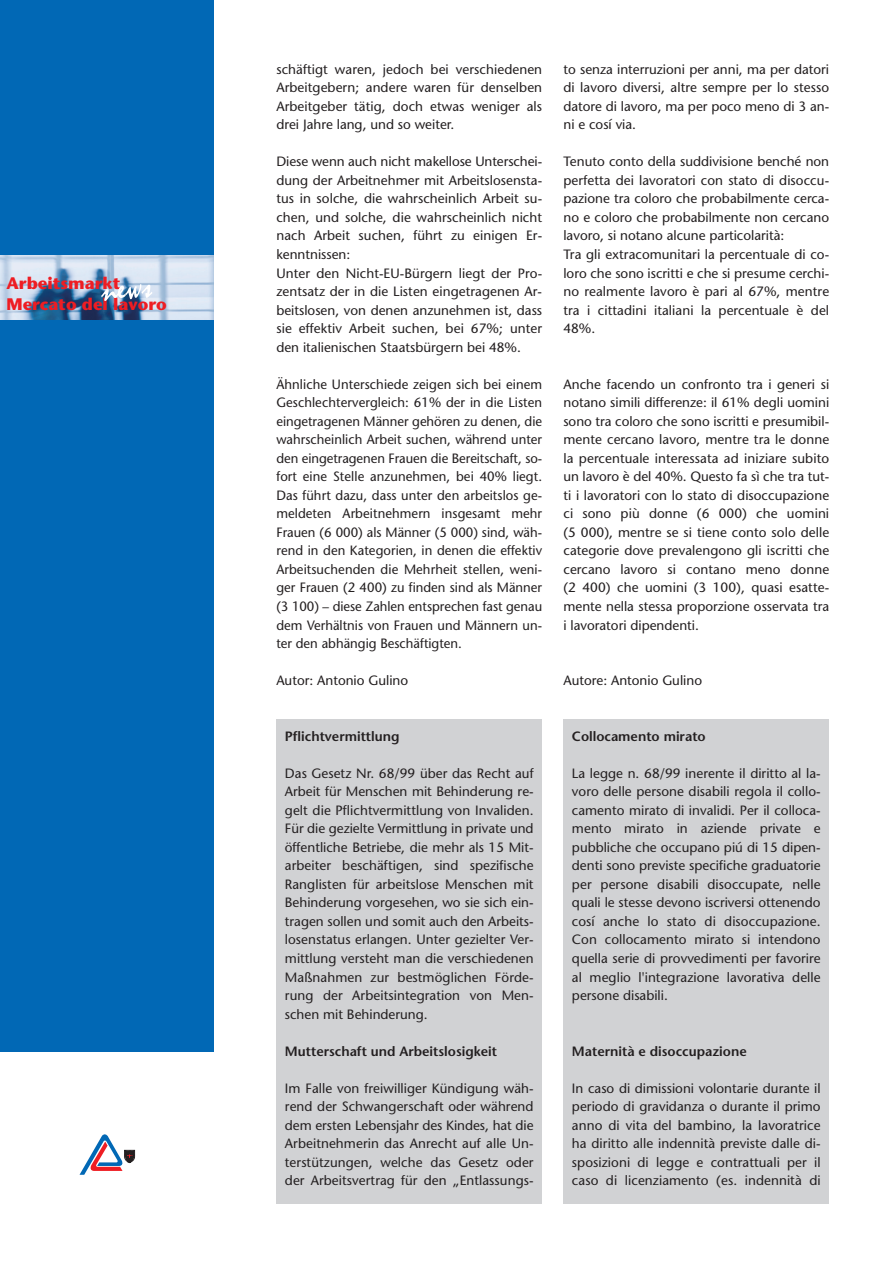
<style>
.page{position:relative;width:893px;height:1263px;background:#fff}
.page>*{position:absolute;margin:0;border:0;box-sizing:border-box;transform-origin:0 0}
.t1{font:700 16.8px/20.4px "Stone Sans";color:#ee1d23}
.t2{font:13.5px/18.5px "Stone Sans";color:#231f20;text-align:justify}
.t3{font:600 13.5px "Stone Sans";color:#231f20}
</style>
<div class="page">
<div style="left:276px;top:719px;width:266px;height:484px;background:#d1d2d4"></div>
<div style="left:563px;top:719px;width:266px;height:484px;background:#d1d2d4"></div>
<div style="left:0;top:0;width:213px;height:1051px;background:#0168b5"></div>
<img style="left:0;top:256px;width:213px;height:64px">
<svg style="left:80px;top:1134px;width:55px;height:41px"></svg>
<svg style="left:101px;top:284px;width:52px;height:17px"></svg>
<p class="t1" style="left:7px;top:275px;width:162px">Arbeitsmarkt<br>Mercato del lavoro</p>
<p class="t2" style="left:276px;top:61px;width:267px">schäftigt waren, jedoch bei verschiedenen Arbeitgebern; andere waren für denselben Arbeitgeber tätig, doch etwas weniger als drei Jahre lang, und so weiter.</p>
<p class="t2" style="left:276px;top:154px;width:267px;text-align:left">Diese wenn auch nicht makellose Unterschei&shy;dung der Arbeitnehmer mit Arbeitslosensta&shy;tus in solche, die wahrscheinlich Arbeit su&shy;chen, und solche, die wahrscheinlich nicht nach Arbeit suchen, führt zu einigen Er&shy;kenntnissen:<br>Unter den Nicht-EU-Bürgern liegt der Pro&shy;zentsatz der in die Listen eingetragenen Ar&shy;beitslosen, von denen anzunehmen ist, dass sie effektiv Arbeit suchen, bei 67%; unter den italienischen Staatsbürgern bei 48%.</p>
<p class="t2" style="left:276px;top:376px;width:267px">Ähnliche Unterschiede zeigen sich bei einem Geschlechtervergleich: 61% der in die Listen eingetragenen Männer gehören zu denen, die wahrscheinlich Arbeit suchen, während unter den eingetragenen Frauen die Bereitschaft, so&shy;fort eine Stelle anzunehmen, bei 40% liegt.<br>Das führt dazu, dass unter den arbeitslos ge&shy;meldeten Arbeitnehmern insgesamt mehr Frauen (6 000) als Männer (5 000) sind, wäh&shy;rend in den Kategorien, in denen die effektiv Arbeitsuchenden die Mehrheit stellen, weni&shy;ger Frauen (2 400) zu finden sind als Männer (3 100) – diese Zahlen entsprechen fast genau dem Verhältnis von Frauen und Männern un&shy;ter den abhängig Beschäftigten.</p>
<p class="t2" style="left:276px;top:673px;width:133px">Autor: Antonio Gulino</p>
<p class="t3" style="left:285px;top:731px;width:116px">Pflichtvermittlung</p>
<p class="t2" style="left:285px;top:765px;width:250px">Das Gesetz Nr. 68/99 über das Recht auf Arbeit für Menschen mit Behinderung re&shy;gelt die Pflichtvermittlung von Invaliden.<br>Für die gezielte Vermittlung in private und öffentliche Betriebe, die mehr als 15 Mit&shy;arbeiter beschäftigen, sind spezifische Ranglisten für arbeitslose Menschen mit Behinderung vorgesehen, wo sie sich ein&shy;tragen sollen und somit auch den Arbeits&shy;losenstatus erlangen. Unter gezielter Ver&shy;mittlung versteht man die verschiedenen Maßnahmen zur bestmöglichen Förde&shy;rung der Arbeitsintegration von Men&shy;schen mit Behinderung.</p>
<p class="t3" style="left:285px;top:1046px;width:214px">Mutterschaft und Arbeitslosigkeit</p>
<p class="t2" style="left:285px;top:1080px;width:250px">Im Falle von freiwilliger Kündigung wäh&shy;rend der Schwangerschaft oder während dem ersten Lebensjahr des Kindes, hat die Arbeitnehmerin das Anrecht auf alle Un&shy;terstützungen, welche das Gesetz oder der Arbeitsvertrag für den „Entlassungs-</p>
<p class="t2" style="left:563px;top:61px;width:267px">to senza interruzioni per anni, ma per datori di lavoro diversi, altre sempre per lo stesso datore di lavoro, ma per poco meno di 3 an&shy;ni e cosí via.</p>
<p class="t2" style="left:563px;top:154px;width:267px;text-align:left">Tenuto conto della suddivisione benché non perfetta dei lavoratori con stato di disoccu&shy;pazione tra coloro che probabilmente cerca&shy;no e coloro che probabilmente non cercano lavoro, si notano alcune particolarità:<br>Tra gli extracomunitari la percentuale di co&shy;loro che sono iscritti e che si presume cerchi&shy;no realmente lavoro è pari al 67%, mentre tra i cittadini italiani la percentuale è del 48%.</p>
<p class="t2" style="left:563px;top:376px;width:267px">Anche facendo un confronto tra i generi si notano simili differenze: il 61% degli uomini sono tra coloro che sono iscritti e presumibil&shy;mente cercano lavoro, mentre tra le donne la percentuale interessata ad iniziare subito un lavoro è del 40%. Questo fa sì che tra tut&shy;ti i lavoratori con lo stato di disoccupazione ci sono più donne (6 000) che uomini (5 000), mentre se si tiene conto solo delle categorie dove prevalengono gli iscritti che cercano lavoro si contano meno donne (2 400) che uomini (3 100), quasi esatte&shy;mente nella stessa proporzione osservata tra i lavoratori dipendenti.</p>
<p class="t2" style="left:563px;top:673px;width:140px">Autore: Antonio Gulino</p>
<p class="t3" style="left:572px;top:731px;width:135px">Collocamento mirato</p>
<p class="t2" style="left:572px;top:765px;width:250px">La legge n. 68/99 inerente il diritto al la&shy;voro delle persone disabili regola il collo&shy;camento mirato di invalidi. Per il colloca&shy;mento mirato in aziende private e pubbliche che occupano piú di 15 dipen&shy;denti sono previste specifiche graduatorie per persone disabili disoccupate, nelle quali le stesse devono iscriversi ottenendo cosí anche lo stato di disoccupazione.<br>Con collocamento mirato si intendono quella serie di provvedimenti per favorire al meglio l'integrazione lavorativa delle persone disabili.</p>
<p class="t3" style="left:572px;top:1046px;width:176px">Maternità e disoccupazione</p>
<p class="t2" style="left:572px;top:1080px;width:250px">In caso di dimissioni volontarie durante il periodo di gravidanza o durante il primo anno di vita del bambino, la lavoratrice ha diritto alle indennità previste dalle di&shy;sposizioni di legge e contrattuali per il caso di licenziamento (es. indennità di</p>
</div>
